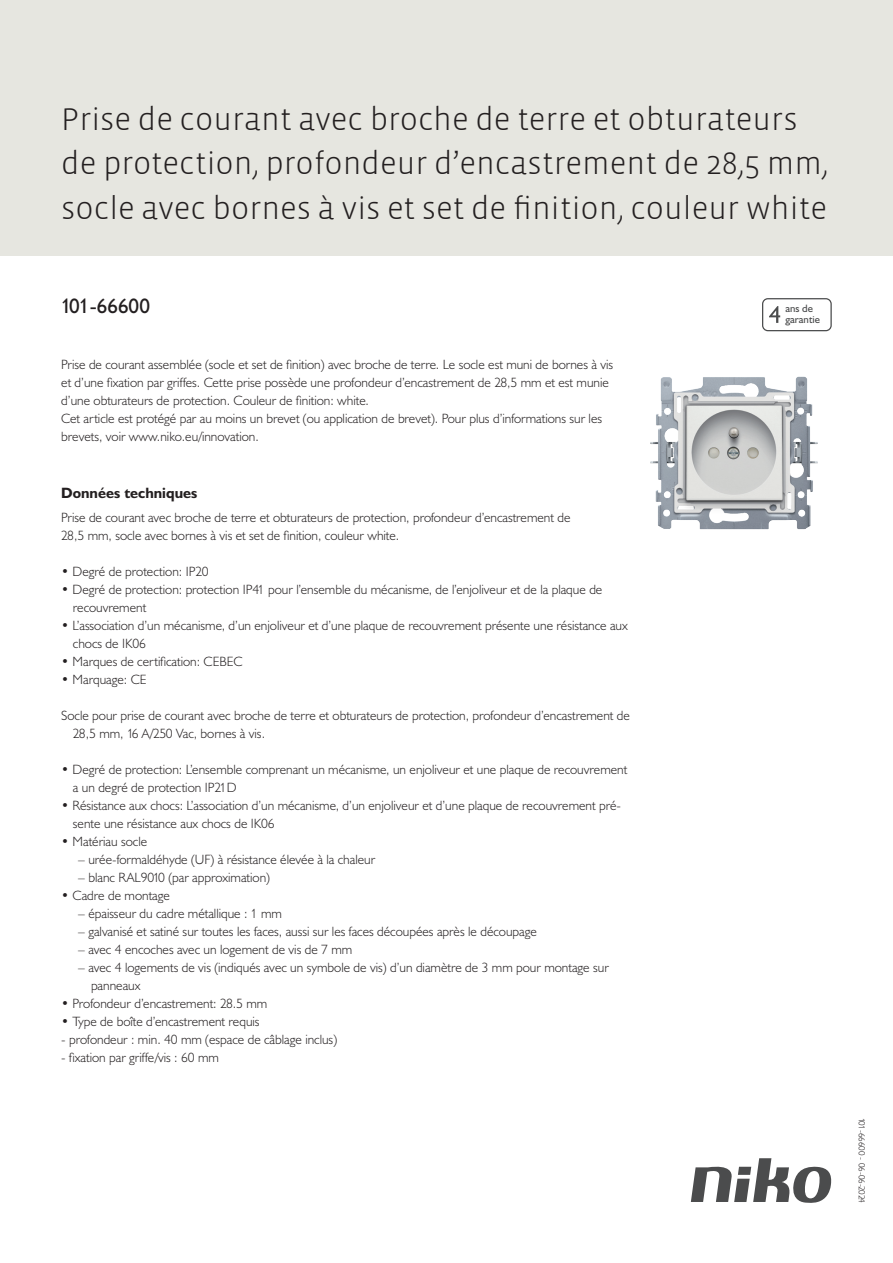
<style>
.page{position:relative;width:893px;height:1263px;background:#fff}
.page>*{position:absolute;margin:0;border:0;box-sizing:border-box;transform-origin:0 0}
.Title_datasheets{font:300 32.25px/44.1px "Vista Sans";color:#231f20}
.Article_number{font:21px "Humanist 521 BT";letter-spacing:-.005em;color:#231f20}
.Titles_parts{font:700 15px "Humanist 521 BT";color:#231f20}
.USP_Bullets{font:300 13.5px/18px "Humanist 521 BT";color:#231f20}
.Platte_tekst_CAB{font:300 13.5px/18px "Humanist 521 BT";color:#231f20}
.USP_Bullets_level_2{font:300 13.5px/18px "Humanist 521 BT";color:#231f20}
.t1{font:10.8px/10.8px "Humanist 521 BT";color:#4b4c4d}
.Revision{font:300 9px "Humanist 521 BT";letter-spacing:-.02em;color:#231f20}
</style>
<div class="page">
<svg style="left:691px;top:1158px;width:141px;height:45px"></svg>
<div style="left:0;top:0;width:893px;height:255px;background:#e6e6e0"></div>
<svg style="left:762px;top:298px;width:70px;height:33px"></svg>
<img style="left:650px;top:376px;width:168px;height:154px">
<p class="Title_datasheets" style="left:61px;top:98px;width:769px">Prise de courant avec broche de terre et obturateurs de protection, profondeur d’encastrement de 28,5 mm, socle avec bornes à vis et set de finition, couleur white</p>
<p class="Article_number" style="left:61px;top:293px;width:90px">101-66600</p>
<p class="t1" style="left:785px;top:303px;width:36px">ans de garantie</p>
<p class="Platte_tekst_CAB" style="left:61px;top:355px;width:553px">Prise de courant assemblée (socle et set de finition) avec broche de terre. Le socle est muni de bornes à vis et d’une fixation par griffes. Cette prise possède une profondeur d’encastrement de 28,5 mm et est munie d’une obturateurs de protection. Couleur de finition: white.<br>Cet article est protégé par au moins un brevet (ou application de brevet). Pour plus d’informations sur les brevets, voir www.niko.eu/innovation.</p>
<p class="Titles_parts" style="left:61px;top:483px;width:138px">Données techniques</p>
<p class="Platte_tekst_CAB" style="left:61px;top:508px;width:511px">Prise de courant avec broche de terre et obturateurs de protection, profondeur d’encastrement de<br>28,5 mm, socle avec bornes à vis et set de finition, couleur white.</p>
<p class="USP_Bullets" style="left:61px;top:562px;width:149px">• Degré de protection: IP20</p>
<p class="USP_Bullets" style="left:73px;top:580px;width:531px;text-indent:-12px">• Degré de protection: protection IP41 pour l’ensemble du mécanisme, de l’enjoliveur et de la plaque de recouvrement</p>
<p class="USP_Bullets" style="left:73px;top:616px;width:556px;text-indent:-12px">• L’association d’un mécanisme, d’un enjoliveur et d’une plaque de recouvrement présente une résistance aux chocs de IK06</p>
<p class="USP_Bullets" style="left:61px;top:652px;width:183px">• Marques de certification: CEBEC</p>
<p class="USP_Bullets" style="left:61px;top:670px;width:87px">• Marquage: CE</p>
<p class="USP_Bullets" style="left:73px;top:706px;width:559px;text-indent:-12px">Socle pour prise de courant avec broche de terre et obturateurs de protection, profondeur d’encastrement de<br>28,5 mm, 16 A/250 Vac, bornes à vis.</p>
<p class="USP_Bullets" style="left:73px;top:760px;width:556px;text-indent:-12px">• Degré de protection: L’ensemble comprenant un mécanisme, un enjoliveur et une plaque de recouvrement a un degré de protection IP21D</p>
<p class="USP_Bullets" style="left:73px;top:796px;width:550px;text-indent:-12px">• Résistance aux chocs: L’association d’un mécanisme, d’un enjoliveur et d’une plaque de recouvrement pré&shy;sente une résistance aux chocs de IK06</p>
<p class="USP_Bullets" style="left:61px;top:832px;width:88px">• Matériau socle</p>
<p class="USP_Bullets_level_2" style="left:78px;top:850px;width:299px">– urée-formaldéhyde (UF) à résistance élevée à la chaleur</p>
<p class="USP_Bullets_level_2" style="left:78px;top:868px;width:193px">– blanc RAL9010 (par approximation)</p>
<p class="USP_Bullets" style="left:61px;top:886px;width:110px">• Cadre de montage</p>
<p class="USP_Bullets_level_2" style="left:78px;top:904px;width:205px">– épaisseur du cadre métallique : 1 mm</p>
<p class="USP_Bullets_level_2" style="left:78px;top:922px;width:460px">– galvanisé et satiné sur toutes les faces, aussi sur les faces découpées après le découpage</p>
<p class="USP_Bullets_level_2" style="left:78px;top:940px;width:276px">– avec 4 encoches avec un logement de vis de 7 mm</p>
<p class="USP_Bullets_level_2" style="left:91px;top:958px;width:519px;text-indent:-13px">– avec 4 logements de vis (indiqués avec un symbole de vis) d’un diamètre de 3 mm pour montage sur panneaux</p>
<p class="USP_Bullets" style="left:61px;top:994px;width:208px">• Profondeur d’encastrement: 28.5 mm</p>
<p class="USP_Bullets" style="left:61px;top:1012px;width:200px">• Type de boîte d’encastrement requis</p>
<p class="USP_Bullets" style="left:61px;top:1030px;width:277px">- profondeur : min. 40 mm (espace de câblage inclus)</p>
<p class="USP_Bullets" style="left:61px;top:1048px;width:159px">- fixation par griffe/vis : 60 mm</p>
<p class="Revision" style="left:868px;top:1118px;width:86px;rotate:90deg">101-66600 - 06-06-2024</p>
</div>
